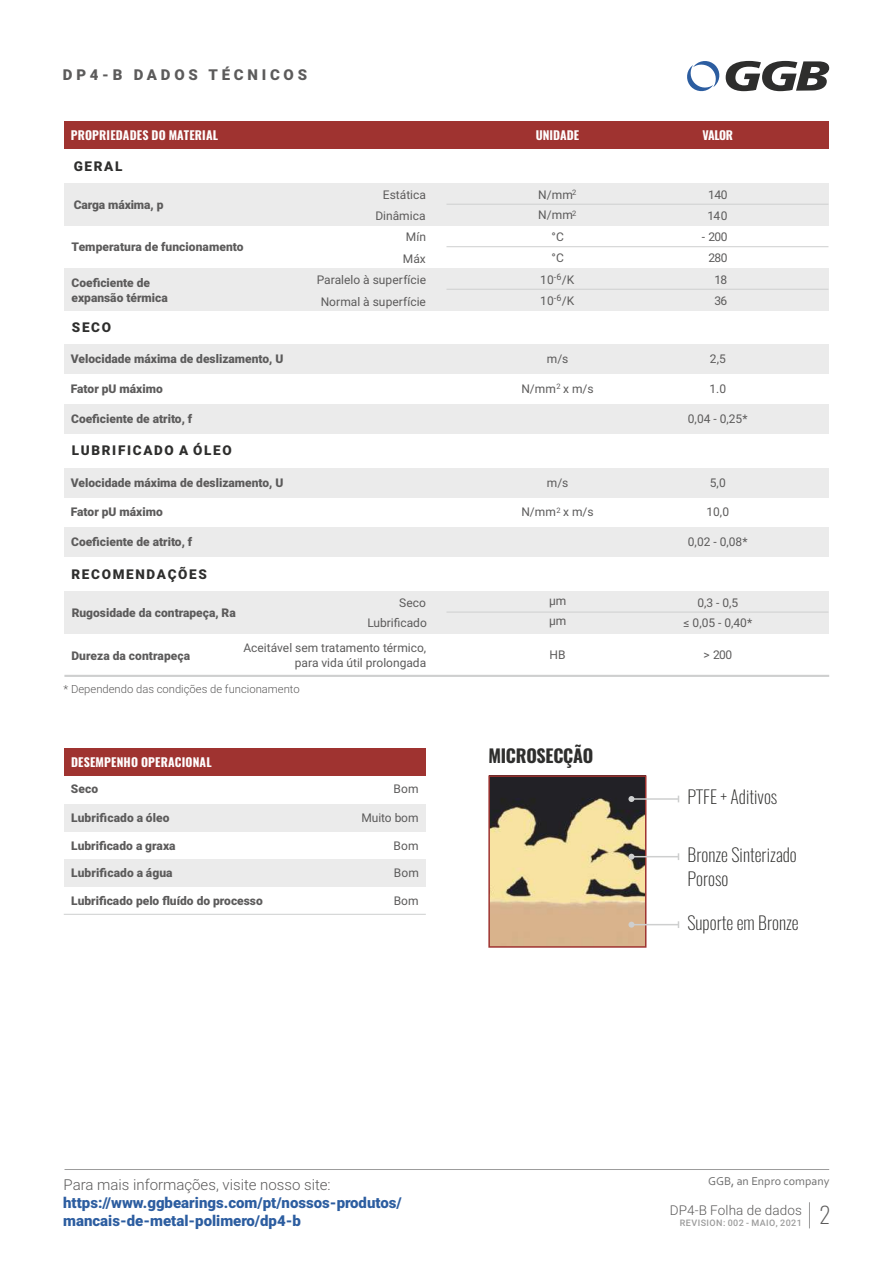
<style>
.page{position:relative;width:893px;height:1263px;background:#fff}
.page>*{position:absolute;margin:0;border:0;box-sizing:border-box;transform-origin:0 0}
.t1{font:200 22.5px "Oswald";color:#5c5b5b}
.t2{font:200 18px/24.5px "Oswald";color:#2e2e2d}
.t3{font:700 18px "Oswald";letter-spacing:-.015em;color:#2e2e2d}
.t4{font:900 15px/18px "Roboto";color:#2c5da0}
.t5{font:300 15px "Roboto";color:#5c5b5b}
.t6{font:900 15px "Roboto";letter-spacing:.25em;color:#5c5b5b}
.t7{font:900 13.5px "Roboto";letter-spacing:.125em;color:#2e2e2d}
.t8{font:300 13.5px "Roboto";letter-spacing:.01em;color:#5c5b5b}
.t9{font:900 12px/15px "Roboto";color:#5c5b5b}
.t10{font:12px/20.2px "Roboto";color:#5c5b5b}
.t11{font:700 12px "Oswald";letter-spacing:.015em;color:#fefefe}
.t12{font:12px "Corbel";color:#717171}
.t13{font:300 11.25px "Roboto";color:#5c5b5b}
.t14{font:500 9px "Roboto";letter-spacing:.05em;color:#9c9c9c}
.t15{font:9px "Roboto";color:#5c5b5b}
.t16{font:7.5px "Roboto";color:#5c5b5b}
</style>
<div class="page">
<svg style="left:687px;top:60px;width:142px;height:32px"></svg>
<div style="left:64px;top:591px;width:764px;height:42px;background:#ebebeb"></div>
<div style="left:64px;top:404px;width:764px;height:30px;background:#ebebeb"></div>
<div style="left:64px;top:527px;width:764px;height:30px;background:#ebebeb"></div>
<div style="left:64px;top:344px;width:764px;height:30px;background:#ebebeb"></div>
<div style="left:64px;top:468px;width:764px;height:29px;background:#ebebeb"></div>
<div style="left:64px;top:183px;width:764px;height:42px;background:#ebebeb"></div>
<div style="left:64px;top:268px;width:764px;height:42px;background:#ebebeb"></div>
<div style="left:64px;top:121px;width:765px;height:28px;background:#9f3330"></div>
<hr style="left:446px;top:246px;width:382px;height:1px;background:#cecfcf">
<hr style="left:446px;top:612px;width:382px;height:1px;background:#cecfcf">
<hr style="left:446px;top:289px;width:382px;height:1px;background:#cecfcf">
<hr style="left:446px;top:204px;width:382px;height:1px;background:#cecfcf">
<hr style="left:64px;top:675px;width:765px;height:2px;background:#cecfcf">
<img style="left:491px;top:778px;width:152px;height:167px">
<div style="left:488px;top:775px;width:158px;height:173px;border:2px solid #9f3330"></div>
<hr style="left:631px;top:924px;width:47px;height:1px;background:#cecfcf">
<svg style="left:628px;top:922px;width:6px;height:6px"></svg>
<hr style="left:631px;top:798px;width:47px;height:2px;background:#cecfcf">
<svg style="left:628px;top:796px;width:6px;height:6px"></svg>
<hr style="left:631px;top:856px;width:47px;height:1px;background:#cecfcf">
<svg style="left:628px;top:854px;width:6px;height:6px"></svg>
<div style="left:64px;top:859px;width:362px;height:28px;background:#ebebeb"></div>
<div style="left:64px;top:804px;width:362px;height:27px;background:#ebebeb"></div>
<div style="left:64px;top:748px;width:362px;height:28px;background:#9f3330"></div>
<hr style="left:64px;top:914px;width:362px;height:1px;background:#cecfcf">
<hr style="left:65px;top:1169px;width:764px;height:1px;background:#9c9c9c">
<svg style="left:809px;top:1202px;width:1px;height:26px"></svg>
<p class="t6" style="left:63px;top:69px;width:246px">DP4-B DADOS TÉCNICOS</p>
<p class="t11" style="left:71px;top:127px;width:149px">PROPRIEDADES DO MATERIAL</p>
<p class="t11" style="left:536px;top:127px;width:45px">UNIDADE</p>
<p class="t11" style="left:703px;top:127px;width:32px">VALOR</p>
<p class="t7" style="left:74px;top:161px;width:50px">GERAL</p>
<p class="t9" style="left:74px;top:199px;width:91px">Carga máxima, p</p>
<p class="t10" style="left:538px;top:186px;width:36px">N/mm</p>
<p class="t16" style="left:572px;top:189px;width:6px">2</p>
<p class="t10" style="left:538px;top:206px;width:36px">N/mm</p>
<p class="t16" style="left:572px;top:210px;width:6px">2</p>
<p class="t10" style="left:707px;top:185px;width:22px;line-height:20.7px">140<br>140</p>
<p class="t10" style="left:702px;top:228px;width:27px">- 200</p>
<p class="t10" style="left:715px;top:271px;width:14px">18</p>
<p class="t10" style="left:375px;top:186px;width:52px;line-height:20.7px;text-align:right">Estática<br>Dinâmica</p>
<p class="t10" style="left:406px;top:228px;width:22px">Mín</p>
<p class="t10" style="left:551px;top:227px;width:14px;line-height:21.3px">°C °C</p>
<p class="t9" style="left:72px;top:241px;width:174px">Temperatura de funcionamento</p>
<p class="t9" style="left:72px;top:276px;width:98px">Coeficiente de expansão térmica</p>
<p class="t10" style="left:317px;top:271px;width:111px">Paralelo à superfície</p>
<p class="t10" style="left:708px;top:249px;width:21px">280</p>
<p class="t10" style="left:714px;top:292px;width:14px">36</p>
<p class="t10" style="left:403px;top:250px;width:24px">Máx</p>
<p class="t10" style="left:321px;top:293px;width:107px">Normal à superfície</p>
<p class="t15" style="left:554px;top:273px;width:9px">-6</p>
<p class="t10" style="left:540px;top:271px;width:36px">10 /K</p>
<p class="t15" style="left:554px;top:294px;width:9px">-6</p>
<p class="t10" style="left:540px;top:292px;width:36px">10 /K</p>
<p class="t7" style="left:72px;top:322px;width:41px">SECO</p>
<p class="t9" style="left:71px;top:353px;width:214px">Velocidade máxima de deslizamento, U</p>
<p class="t9" style="left:71px;top:382px;width:93px">Fator pU máximo</p>
<p class="t9" style="left:71px;top:412px;width:123px">Coeficiente de atrito, f</p>
<p class="t7" style="left:72px;top:445px;width:161px">LUBRIFICADO A ÓLEO</p>
<p class="t9" style="left:71px;top:476px;width:214px">Velocidade máxima de deslizamento, U</p>
<p class="t9" style="left:71px;top:506px;width:93px">Fator pU máximo</p>
<p class="t9" style="left:71px;top:536px;width:123px">Coeficiente de atrito, f</p>
<p class="t7" style="left:71px;top:568px;width:137px">RECOMENDAÇÕES</p>
<p class="t9" style="left:72px;top:606px;width:166px">Rugosidade da contrapeça, Ra</p>
<p class="t9" style="left:71px;top:649px;width:120px">Dureza da contrapeça</p>
<p class="t13" style="left:64px;top:684px;width:238px">* Dependendo das condições de funcionamento</p>
<p class="t10" style="left:367px;top:594px;width:61px;text-align:right">Seco<br>Lubrificado</p>
<p class="t10" style="left:243px;top:642px;width:184px;line-height:15px;text-align:right">Aceitável sem tratamento térmico, para vida útil prolongada</p>
<p class="t11" style="left:71px;top:754px;width:142px">DESEMPENHO OPERACIONAL</p>
<p class="t9" style="left:71px;top:782px;width:29px">Seco</p>
<p class="t9" style="left:71px;top:811px;width:100px">Lubrificado a óleo</p>
<p class="t9" style="left:71px;top:839px;width:106px">Lubrificado a graxa</p>
<p class="t9" style="left:71px;top:867px;width:103px">Lubrificado a água</p>
<p class="t9" style="left:71px;top:894px;width:193px">Lubrificado pelo fluído do processo</p>
<p class="t10" style="left:394px;top:780px;width:27px">Bom</p>
<p class="t10" style="left:362px;top:809px;width:58px">Muito bom</p>
<p class="t10" style="left:394px;top:836px;width:27px">Bom</p>
<p class="t10" style="left:394px;top:864px;width:27px">Bom</p>
<p class="t10" style="left:394px;top:892px;width:26px">Bom</p>
<p class="t10" style="left:547px;top:350px;width:23px">m/s</p>
<p class="t10" style="left:521px;top:380px;width:74px">N/mm<sup>2</sup> x m/s</p>
<p class="t10" style="left:547px;top:473px;width:23px">m/s</p>
<p class="t10" style="left:521px;top:503px;width:74px">N/mm<sup>2</sup> x m/s</p>
<p class="t10" style="left:549px;top:591px;width:19px">μm μm</p>
<p class="t10" style="left:549px;top:646px;width:18px">HB</p>
<h2 class="t3" style="left:488px;top:744px;width:106px">MICROSECÇÃO</h2>
<p class="t10" style="left:710px;top:350px;width:17px">2,5</p>
<p class="t10" style="left:709px;top:380px;width:18px">1.0</p>
<p class="t10" style="left:688px;top:410px;width:61px">0,04 - 0,25*</p>
<p class="t10" style="left:710px;top:474px;width:17px">5,0</p>
<p class="t10" style="left:706px;top:503px;width:24px">10,0</p>
<p class="t10" style="left:688px;top:533px;width:61px">0,02 - 0,08*</p>
<p class="t10" style="left:683px;top:594px;width:70px;text-align:center">0,3 - 0,5<br>≤ 0,05 - 0,40*</p>
<p class="t10" style="left:703px;top:646px;width:30px">&gt; 200</p>
<h2 class="t2" style="left:688px;top:784px;width:91px">PTFE + Aditivos</h2>
<h2 class="t2" style="left:688px;top:842px;width:111px">Bronze Sinterizado<br>Poroso</h2>
<h2 class="t2" style="left:687px;top:910px;width:113px">Suporte em Bronze</h2>
<p class="t5" style="left:64px;top:1179px;width:269px">Para mais informações, visite nosso site:</p>
<p class="t4" style="left:63px;top:1195px;width:340px">https://www.ggbearings.com/pt/nossos-produtos/ mancais-de-metal-polimero/dp4-b</p>
<p class="t12" style="left:708px;top:1176px;width:123px">GGB, an Enpro company</p>
<h1 class="t1" style="left:820px;top:1200px;width:13px">2</h1>
<p class="t8" style="left:670px;top:1204px;width:134px">DP4-B Folha de dados</p>
<p class="t14" style="left:680px;top:1219px;width:124px">REVISION: 002 - MAIO, 2021</p>
</div>
